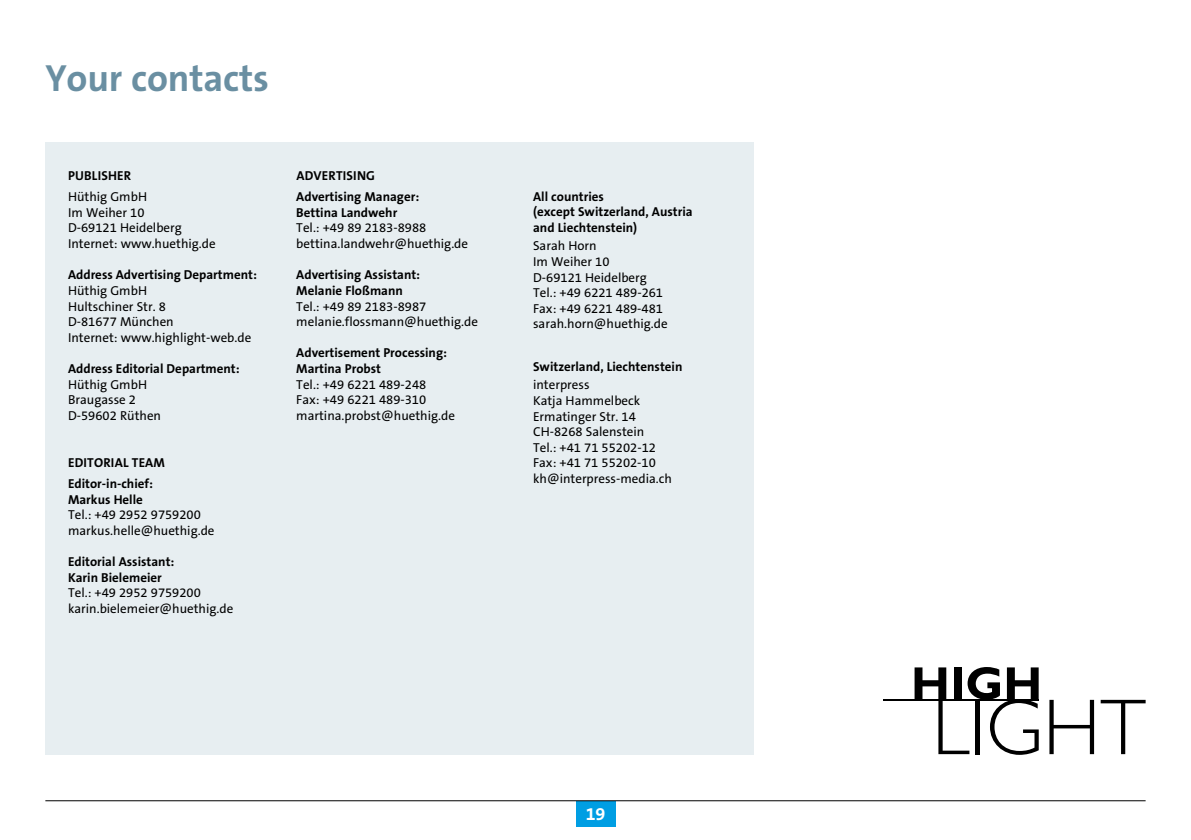
<style>
.page{position:relative;width:1191px;height:840px;background:#fff}
.page>*{position:absolute;margin:0;border:0;box-sizing:border-box;transform-origin:0 0}
.t1{font:700 38px "The Sans Os F";letter-spacing:-.005em;color:#6a8fa2}
.t2{font:700 18px "The Sans Os F";color:#fff}
.t3{font:13px/15.6px "The Sans Os F";color:#000}
.t4{font:700 13px/15.6px "The Sans Os F";color:#000}
</style>
<div class="page">
<div style="left:575px;top:800px;width:40px;height:25px;background:#009ee3"></div>
<hr style="left:45px;top:799px;width:1100px;height:1px;background:#000">
<div style="left:45px;top:142px;width:709px;height:612px;background:#e7eef1"></div>
<svg style="left:1049px;top:699px;width:45px;height:54px"></svg>
<svg style="left:1100px;top:699px;width:45px;height:54px"></svg>
<svg style="left:914px;top:667px;width:124px;height:87px"></svg>
<hr style="left:882px;top:698px;width:156px;height:2px;background:#000">
<h1 class="t1" style="left:45px;top:53px;width:225px">Your contacts</h1>
<p class="t4" style="left:68px;top:168px;width:23px">Publis</p>
<p class="t4" style="left:108px;top:168px;width:17px">her</p>
<p class="t3" style="left:68px;top:189px;width:149px">Hüthig GmbH<br>I m Weiher 10<br>D-69121 Heidelberg<br>I nternet: www.huethig.de</p>
<p class="t4" style="left:68px;top:267px;width:190px">Address Advertising Department:</p>
<p class="t3" style="left:68px;top:282px;width:185px">Hüthig GmbH<br>Hultschiner Str. 8<br>D-81677 München<br>I nternet: www.highlight-web.de</p>
<p class="t4" style="left:68px;top:360px;width:173px">Address Editorial Department:</p>
<p class="t3" style="left:68px;top:376px;width:95px">Hüthig GmbH<br>Braugasse 2<br>D-59602 Rüthen</p>
<p class="t4" style="left:68px;top:454px;width:15px">Editorial</p>
<p class="t4" style="left:68px;top:451px;width:86px;line-height:21.2px;text-indent:64px">Team<br>Editor-in-chief:</p>
<p class="t4" style="left:68px;top:491px;width:76px">Markus Helle</p>
<p class="t3" style="left:68px;top:507px;width:148px">Tel.: +49 2952 9759200 markus.helle@huethig.de</p>
<p class="t4" style="left:68px;top:553px;width:108px">Editorial Assistant:<br>Karin Bielemeier</p>
<p class="t3" style="left:68px;top:585px;width:167px">Tel.: +49 2952 9759200 karin.bielemeier@huethig.de</p>
<p class="t4" style="left:296px;top:168px;width:16px">Advertisin</p>
<p class="t4" style="left:296px;top:165px;width:124px;line-height:21.2px;text-indent:70px">g<br>Advertising Manager:</p>
<p class="t4" style="left:296px;top:204px;width:102px">Bettina Landwehr</p>
<p class="t3" style="left:296px;top:220px;width:173px">Tel.: +49 89 2183-8988 bettina.landwehr@huethig.de</p>
<p class="t4" style="left:296px;top:267px;width:125px">Advertising Assistant:<br>Melanie Floßmann</p>
<p class="t3" style="left:296px;top:298px;width:183px">Tel.: +49 89 2183-8987 melanie.flossmann@huethig.de</p>
<p class="t4" style="left:296px;top:345px;width:152px">Advertisement Processing:<br>Martina Probst</p>
<p class="t3" style="left:296px;top:376px;width:160px">Tel.: +49 6221 489-248<br>Fax: +49 6221 489-310 martina.probst@huethig.de</p>
<p class="t4" style="left:533px;top:188px;width:161px">All countries<br>(except Switzerland, Austria and Liechtenstein)</p>
<p class="t3" style="left:533px;top:238px;width:136px">Sarah Horn<br>I m Weiher 10<br>D-69121 Heidelberg<br>Tel.: +49 6221 489-261<br>Fax: +49 6221 489-481 sarah.horn@huethig.de</p>
<p class="t4" style="left:533px;top:358px;width:151px">Switzerland, Liechtenstein</p>
<p class="t3" style="left:533px;top:377px;width:140px">interpress<br>Katja Hammelbeck<br>Ermatinger Str. 14<br>CH-8268 Salenstein<br>Tel.: +41 71 55202-12<br>Fax: +41 71 55202-10 kh@interpress-media.ch</p>
<h2 class="t2" style="left:586px;top:802px;width:21px">19</h2>
</div>
